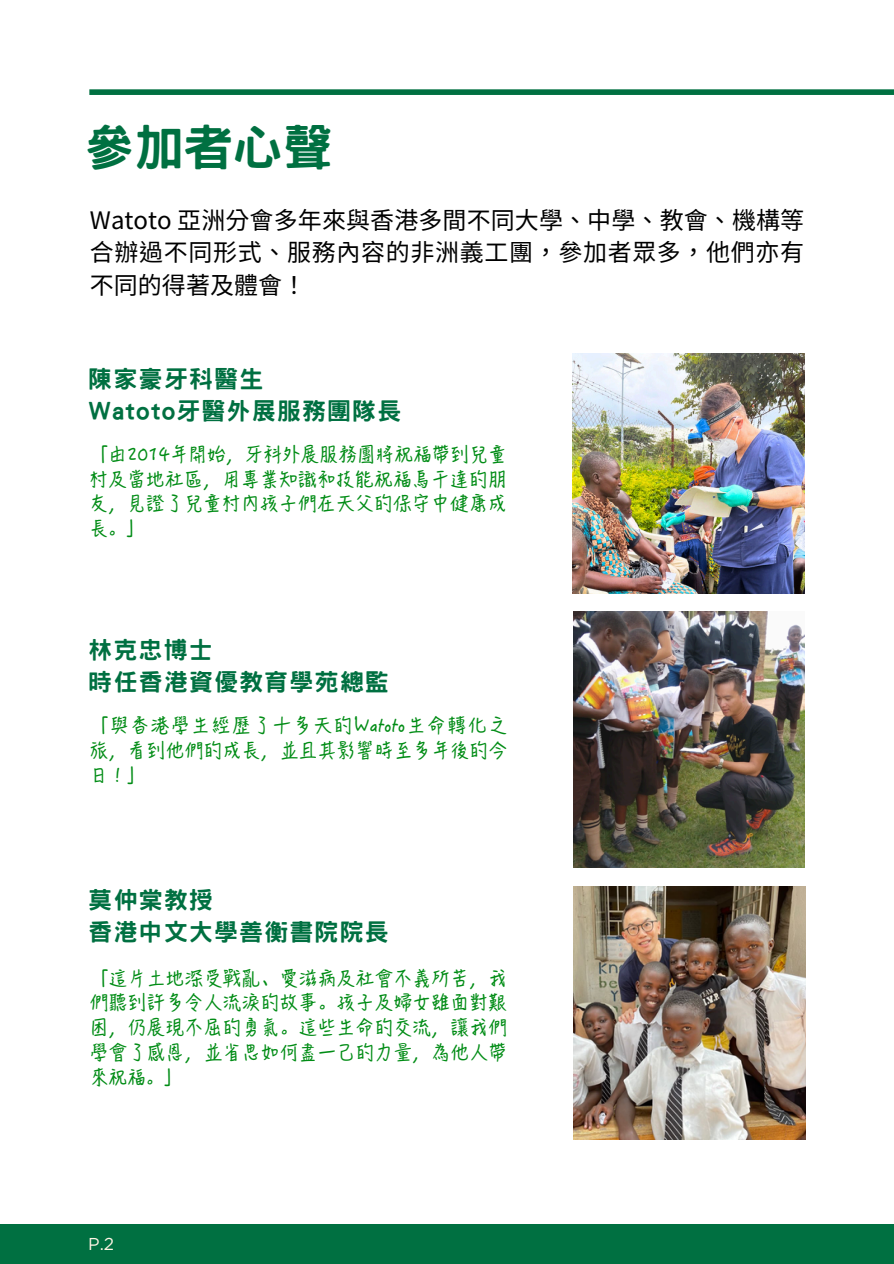
<style>
.page{position:relative;width:894px;height:1264px;background:#fff}
.page>*{position:absolute;margin:0;border:0;box-sizing:border-box;transform-origin:0 0}
.t1{font:800 49.5px "Han Wang Hei";color:#007041}
.t2{font:24px/32.7px "Noto Sans TC";letter-spacing:.015em;color:#000;text-align:justify}
.t3{font:800 24px/32.7px "Han Wang Hei";letter-spacing:.045em;color:#007041}
.t4{font:18px/24.8px "Hanzi Pen TC W5";letter-spacing:.025em;color:#008c15;text-align:justify}
.t5{font:17.25px "Gotham";color:#fff5e5}
</style>
<div class="page">
<div style="left:89px;top:89px;width:804px;height:6px;background:#007041"></div>
<img style="left:573px;top:612px;width:231px;height:255px">
<img style="left:572px;top:353px;width:232px;height:240px">
<img style="left:573px;top:886px;width:232px;height:253px">
<div style="left:0;top:1224px;width:893px;height:39px;background:#007041"></div>
<h1 class="t1" style="left:84px;top:122px;width:249px">參加者心聲</h1>
<p class="t2" style="left:90px;top:202px;width:715px">Watoto 亞洲分會多年來與香港多間不同大學、中學、教會、機構等合辦過不同形式、服務內容的非洲義工團，參加者眾多，他們亦有不同的得著及體會！</p>
<h2 class="t3" style="left:88px;top:362px;width:314px">陳家豪牙科醫生<br>Watoto牙醫外展服務團隊長</h2>
<p class="t4" style="left:89px;top:441px;width:418px">「由2014年開始，牙科外展服務團將祝福帶到兒童村及當地社區，用專業知識和技能祝福烏干達的朋友，見證了兒童村內孩子們在天父的保守中健康成長。」</p>
<h3 class="t3" style="left:88px;top:633px;width:302px">林克忠博士<br>時任香港資優教育學苑總監</h3>
<p class="t4" style="left:90px;top:712px;width:418px">「與香港學生經歷了十多天的Watoto生命轉化之旅，看到他們的成長，並且其影響時至多年後的今日！」</p>
<h2 class="t3" style="left:88px;top:883px;width:302px">莫仲棠教授<br>香港中文大學善衡書院院長</h2>
<h3 class="t4" style="left:90px;top:964px;width:418px">「這片土地深受戰亂、愛滋病及社會不義所苦，我們聽到許多令人流淚的故事。孩子及婦女雖面對艱困，仍展現不屈的勇氣。這些生命的交流，讓我們學會了感恩，並省思如何盡一己的力量，為他人帶來祝福。」</h3>
<h4 class="t5" style="left:88px;top:1233px;width:28px">P.2</h4>
</div>
